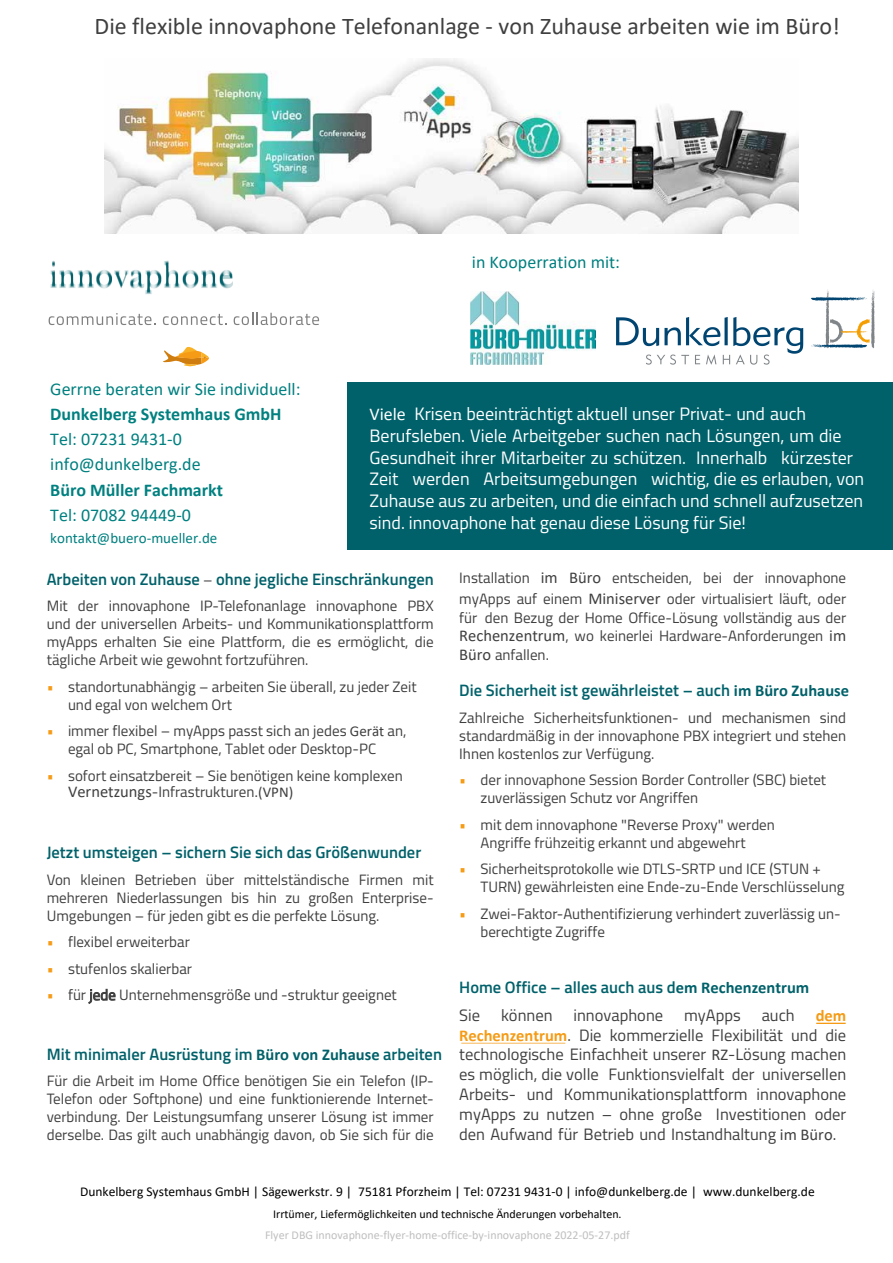
<style>
.page{position:relative;width:893px;height:1263px;background:#fff}
.page>*{position:absolute;margin:0;border:0;box-sizing:border-box;transform-origin:0 0}
.Seitenüberschrift{font:24px "Calibri";color:#3f3f40}
.Fließtext{font:18px/21.6px "Titillium Web";color:#fff}
.t1{font:18px/25.2px "Calibri";color:#008080}
.t2{font:700 18px "Calibri";color:#008080}
.Überschrift_Fließtex{font:16.5px/19.8px "Titillium Web";color:#3f3f40;text-align:justify}
.Überschrift_Fließtex-2{font:600 16.5px "Titillium Web";color:#00616a}
.Fließtext-2{font:15px/18px "Titillium Web";color:#3f3f40}
.t3{font:15px "Calibri";color:#008080}
.Disclaimer{font:13.5px "Calibri";color:#000}
.Disclaimer-2{font:12px/21.3px "Calibri";color:#bfbfbf;text-align:center}
.s1{font-family:"Calibri"}
.s2{font-family:"Minion Pro"}
.s3{font-weight:400;font-size:15px;color:#3f3f40}
.s4{color:#f59b15}
.s5{font-family:"Calibri";font-size:16.5px}
.s6{font-family:"Calibri";font-weight:700}
.s7{font-family:"Calibri";font-weight:700;color:#f59b15}
.s8{color:#000}
</style>
<div class="page">
<hr style="left:461px;top:1043px;width:104px;height:1px;background:#f59b15">
<hr style="left:816px;top:1023px;width:30px;height:1px;background:#f59b15">
<img style="left:50px;top:260px;width:183px;height:34px">
<svg style="left:49px;top:313px;width:107px;height:12px"></svg>
<svg style="left:163px;top:314px;width:63px;height:11px"></svg>
<svg style="left:234px;top:313px;width:85px;height:12px"></svg>
<svg style="left:163px;top:347px;width:46px;height:19px"></svg>
<div style="left:347px;top:382px;width:546px;height:167px;background:#00616a"></div>
<img style="left:471px;top:291px;width:124px;height:73px">
<img style="left:616px;top:289px;width:258px;height:75px">
<img style="left:104px;top:59px;width:694px;height:174px">
<p class="Seitenüberschrift" style="left:95px;top:10px;width:747px">Die flexible innovaphone Telefonanlage - von Zuhause arbeiten wie im Büro!</p>
<p class="t1" style="left:50px;top:376px;width:252px">Gerrne beraten wir Sie individuell:</p>
<p class="t2" style="left:50px;top:401px;width:233px">Dunkelberg Systemhaus GmbH</p>
<p class="t1" style="left:50px;top:426px;width:152px">Tel: 07231 9431-0 info@dunkelberg.de</p>
<p class="t2" style="left:50px;top:477px;width:174px">Büro Müller Fachmarkt</p>
<p class="t1" style="left:50px;top:502px;width:142px">Tel: 07082 94449-0</p>
<p class="t3" style="left:50px;top:528px;width:169px">kontakt@buero-mueller.de</p>
<p class="t1" style="left:472px;top:249px;width:150px">in Kooperration mit:</p>
<p class="Fließtext" style="left:370px;top:402px;width:496px"><span class="s1">Viele</span> Krise<span class="s2">n</span> beeinträchtigt aktuell unser Privat- und auch Berufsleben. Viele Arbeitgeber suchen nach Lösungen, um die Gesundheit ihrer Mitarbeiter zu schützen. Innerhalb kürzester Zeit werden Arbeitsumgebungen wichtig, die es erlauben, von Zuhause aus zu arbeiten, und die einfach und schnell aufzusetzen sind. innovaphone hat genau diese Lösung für Sie!</p>
<p class="Überschrift_Fließtex-2" style="left:47px;top:566px;width:388px">Arbeiten von Zuhause <span class="s3">–</span> ohne jegliche Einschränkungen</p>
<p class="Fließtext-2" style="left:47px;top:596px;width:388px;text-align:justify">Mit der innovaphone IP-Telefonanlage innovaphone PBX und der universellen Arbeits- und Kommunikationsplattform myApps erhalten Sie eine Plattform, die es ermöglicht, die tägliche Arbeit wie gewohnt fortzuführen.</p>
<p class="Fließtext-2" style="left:68px;top:677px;width:350px;text-indent:-21px"><span class="s4">•</span> standortunabhängig – arbeiten Sie überall, zu jeder Zeit und egal von welchem Ort</p>
<p class="Fließtext-2" style="left:68px;top:721px;width:340px;text-indent:-21px"><span class="s4">•</span> immer flexibel – myApps passt sich an jedes <span class="s1">Gerät</span> an, egal ob PC, Smartphone, Tablet oder Desktop-PC</p>
<p class="Fließtext-2" style="left:68px;top:766px;width:336px;line-height:16.6px;text-indent:-21px"><span class="s4">•</span> sofort einsatzbereit – Sie benötigen keine komplexen<br><span class="s5">Vernetzungs</span>-Infrastrukturen<span class="s1">.(VPN)</span></p>
<p class="Überschrift_Fließtex-2" style="left:47px;top:840px;width:376px">Jetzt umsteigen – sichern Sie sich das Größenwunder</p>
<p class="Fließtext-2" style="left:47px;top:869px;width:388px;text-align:justify">Von kleinen Betrieben über mittelständische Firmen mit mehreren Niederlassungen bis hin zu großen Enterprise-Umgebungen – für jeden gibt es die perfekte Lösung.</p>
<p class="Fließtext-2" style="left:47px;top:932px;width:145px"><span class="s4">•</span> flexibel erweiterbar</p>
<p class="Fließtext-2" style="left:47px;top:958px;width:147px"><span class="s4">•</span> stufenlos skalierbar</p>
<p class="Fließtext-2" style="left:47px;top:985px;width:352px"><span class="s4">•</span> für jede Unternehmensgröße und -struktur geeignet</p>
<p class="Überschrift_Fließtex-2" style="left:47px;top:1041px;width:397px">Mit minimaler Ausrüstung im <span class="s6">Büro von Zuhause</span> arbeiten</p>
<p class="Fließtext-2" style="left:47px;top:1071px;width:388px;text-align:justify">Für die Arbeit im Home Office benötigen Sie ein Telefon (IP-Telefon oder Softphone) und eine funktionierende Internet&shy;verbindung. Der Leistungsumfang unserer Lösung ist immer derselbe. Das gilt auch unabhängig davon, ob Sie sich für die</p>
<p class="Fließtext-2" style="left:459px;top:566px;width:388px;line-height:21.5px">Installation <span class="s5">im Büro</span> entscheiden, bei der innovaphone myApps auf einem <span class="s5">Miniserver</span> oder virtualisiert läuft, oder</p>
<p class="Fließtext-2" style="left:459px;top:607px;width:388px">für den Bezug der Home Office-Lösung vollständig aus der<br><span class="s5">Rechenzentrum</span>, wo keinerlei Hardware-Anforderungen <span class="s5">im</span></p>
<p class="Fließtext-2" style="left:459px;top:645px;width:91px"><span class="s5">Büro</span> anfallen.</p>
<p class="Überschrift_Fließtex-2" style="left:459px;top:678px;width:391px">Die Sicherheit ist gewährleistet – auch <span class="s6">im Büro Zuhause</span></p>
<p class="Fließtext-2" style="left:459px;top:708px;width:388px;text-align:justify">Zahlreiche Sicherheitsfunktionen- und mechanismen sind standardmäßig in der innovaphone PBX integriert und stehen Ihnen kostenlos zur Verfügung.</p>
<p class="Fließtext-2" style="left:480px;top:770px;width:347px;text-indent:-21px"><span class="s4">•</span> der innovaphone Session Border Controller (SBC) bietet zuverlässigen Schutz vor Angriffen</p>
<p class="Fließtext-2" style="left:459px;top:815px;width:317px;text-align:center"><span class="s4">•</span> mit dem innovaphone <span class="s1">"</span>Reverse Proxy<span class="s1">"</span> werden<br>Angriffe frühzeitig erkannt und abgewehrt</p>
<p class="Fließtext-2" style="left:480px;top:859px;width:365px;text-indent:-21px"><span class="s4">•</span> Sicherheitsprotokolle wie DTLS-SRTP und ICE (STUN +<br>TURN) gewährleisten eine Ende-zu-Ende Verschlüsselung</p>
<p class="Fließtext-2" style="left:480px;top:904px;width:362px;text-indent:-21px"><span class="s4">•</span> Zwei-Faktor-Authentifizierung verhindert zuverlässig un&shy;berechtigte Zugriffe</p>
<p class="Überschrift_Fließtex-2" style="left:459px;top:974px;width:351px">Home Office – alles auch aus d<span class="s6">em Rechenzentrum</span></p>
<p class="Überschrift_Fließtex" style="left:459px;top:1004px;width:22px">Sie</p>
<p class="Überschrift_Fließtex" style="left:501px;top:1004px;width:53px">können</p>
<p class="Überschrift_Fließtex" style="left:573px;top:1004px;width:91px">innovaphone</p>
<p class="Überschrift_Fließtex" style="left:684px;top:1004px;width:58px">myApps</p>
<p class="Überschrift_Fließtex" style="left:762px;top:1004px;width:35px">auch</p>
<p class="Überschrift_Fließtex" style="left:459px;top:1004px;width:388px;text-indent:356px"><span class="s7">dem Rechenzentrum</span>. Die kommerzielle Flexibilität und die technologische Einfachheit unserer <span class="s1">RZ</span>-Lösung machen es möglich, die volle Funktionsvielfalt der universellen Arbeits- und Kommunikationsplattform innovaphone myApps zu nutzen – ohne große Investitionen oder den Aufwand für Betrieb und Instandhaltung <span class="s1">im Büro</span>.</p>
<p class="Disclaimer" style="left:80px;top:1182px;width:736px">Dunkelberg Systemhaus GmbH | Sägewerkstr. 9 | 75181 Pforzheim | Tel: 07231 9431-0 | info@dunkelberg.de | www.dunkelberg.de</p>
<p class="Disclaimer-2" style="left:265px;top:1203px;width:366px"><span class="s8">Irrtümer, Liefermöglichkeiten und technische Änderungen vorbehalten.<br></span>Flyer DBG innovaphone-flyer-home-office-by-innovaphone 2022-05-27.pdf</p>
</div>
